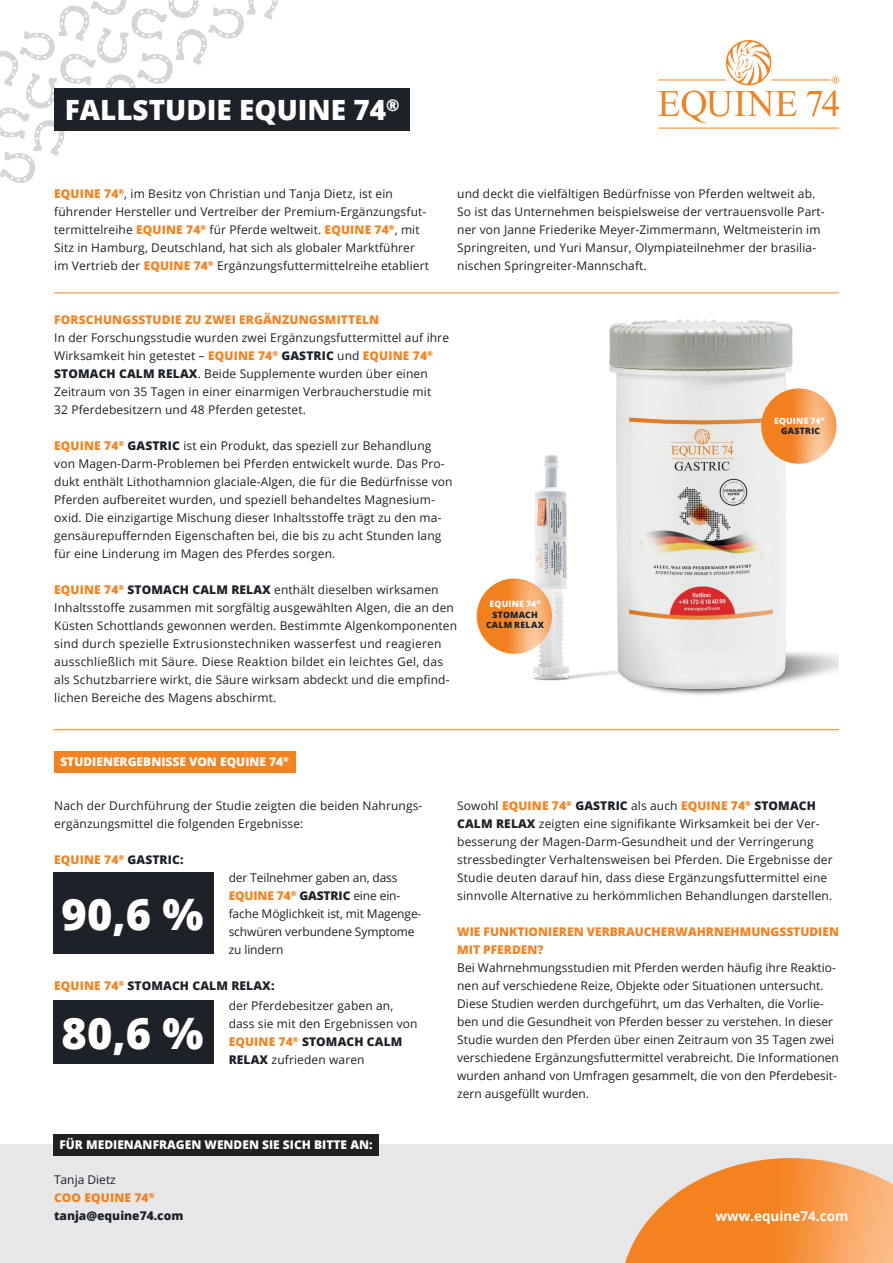
<style>
.page{position:relative;width:893px;height:1263px;background:#fff}
.page>*{position:absolute;margin:0;border:0;box-sizing:border-box;transform-origin:0 0}
.t1{font:800 43.35px "Open Sans";color:#fff}
.t2{font:800 27.9px "Open Sans";color:#fff}
.t3{font:700 13.5px "Open Sans";color:#fff}
.t4{font:12px/18px "Open Sans";letter-spacing:.01em;color:#1c2228}
.t5{font:12px/18px "Open Sans";letter-spacing:-.01em;color:#1c2228}
.t6{font:800 12px/18px "Open Sans";color:#f58220}
.t7{font:800 12px "Open Sans";color:#fff}
.t8{font:800 12px/18px "Open Sans";letter-spacing:.01em;color:#1c2228}
.t9{font:800 8.7px/10.5px "Open Sans";letter-spacing:.025em;color:#1c2228;text-align:center}
.t10{font:800 8.7px/10.5px "Open Sans";letter-spacing:.025em;color:#fff;text-align:center}
.s1{font-weight:800;color:#f58220}
.s2{font-weight:800}
.s3{color:#fff}
.s4{color:#1c2228}
.s5{color:#f58220}
.s6{font-weight:400}
</style>
<div class="page">
<div style="left:0;top:1144px;width:893px;height:119px;background:#e6e7e9"></div>
<hr style="left:658px;top:80px;width:173px;height:1px;background:#f58220">
<hr style="left:658px;top:128px;width:181px;height:1px;background:#f58220">
<svg style="left:832px;top:76px;width:7px;height:8px"></svg>
<svg style="left:658px;top:40px;width:139px;height:83px"></svg>
<svg style="left:806px;top:91px;width:33px;height:25px"></svg>
<img style="left:0;top:0;width:358px;height:183px">
<div style="left:54px;top:88px;width:356px;height:42px;background:#1c2228"></div>
<img style="left:625px;top:1158px;width:268px;height:105px">
<hr style="left:54px;top:292px;width:785px;height:1px;background:#f58220">
<hr style="left:54px;top:729px;width:785px;height:1px;background:#f58220">
<img style="left:481px;top:491px;width:59px;height:189px">
<img style="left:540px;top:292px;width:299px;height:403px">
<img style="left:761px;top:388px;width:75px;height:76px;border-radius:38px">
<img style="left:477px;top:578px;width:75px;height:76px;border-radius:38px">
<div style="left:54px;top:750px;width:241px;height:22px;background:#f58220"></div>
<div style="left:53px;top:872px;width:160px;height:82px;background:#1c2228"></div>
<div style="left:53px;top:1000px;width:160px;height:63px;background:#1c2228"></div>
<div style="left:53px;top:1134px;width:326px;height:22px;background:#231f20"></div>
<h2 class="t2" style="left:65px;top:88px;width:336px">FALLSTUDIE EQUINE 74<sup>®</sup></h2>
<p class="t4" style="left:54px;top:184px;width:376px"><span class="s1">EQUINE 74</span><sup>®</sup>, im Besitz von Christian und Tanja Dietz, ist ein führender Hersteller und Vertreiber der Premium-Ergänzungsfut&shy;termittelreihe <span class="s1">EQUINE 74</span><sup>®</sup> für Pferde weltweit. <span class="s1">EQUINE 74</span><sup>®</sup>, mit Sitz in Hamburg, Deutschland, hat sich als globaler Marktführer im Vertrieb der <span class="s1">EQUINE 74</span><sup>®</sup> Ergänzungsfuttermittelreihe etabliert</p>
<p class="t4" style="left:457px;top:184px;width:369px">und deckt die vielfältigen Bedürfnisse von Pferden weltweit ab.<br>So ist das Unternehmen beispielsweise der vertrauensvolle Part&shy;ner von Janne Friederike Meyer-Zimmermann, Weltmeisterin im Springreiten, und Yuri Mansur, Olympiateilnehmer der brasilia&shy;nischen Springreiter-Mannschaft.</p>
<p class="t6" style="left:54px;top:310px;width:326px">FORSCHUNGSSTUDIE ZU ZWEI ERGÄNZUNGSMITTELN</p>
<p class="t4" style="left:54px;top:328px;width:396px">In der Forschungsstudie wurden zwei Ergänzungsfuttermittel auf ihre Wirksamkeit hin getestet – <span class="s1">EQUINE 74</span><sup>®</sup> <span class="s2">GASTRIC</span> und <span class="s1">EQUINE 74</span><sup>® </sup><span class="s2">STOMACH CALM RELAX</span>. Beide Supplemente wurden über einen Zeitraum von 35 Tagen in einer einarmigen Verbraucherstudie mit<br>32 Pferdebesitzern und 48 Pferden getestet.</p>
<p class="t4" style="left:54px;top:436px;width:400px"><span class="s1">EQUINE 74</span><sup>®</sup> <span class="s2">GASTRIC</span> ist ein Produkt, das speziell zur Behandlung von Magen-Darm-Problemen bei Pferden entwickelt wurde. Das Pro&shy;dukt enthält Lithothamnion glaciale-Algen, die für die Bedürfnisse von Pferden aufbereitet wurden, und speziell behandeltes Magnesium&shy;oxid. Die einzigartige Mischung dieser Inhaltsstoffe trägt zu den ma&shy;gensäurepuffernden Eigenschaften bei, die bis zu acht Stunden lang für eine Linderung im Magen des Pferdes sorgen.</p>
<p class="t4" style="left:54px;top:580px;width:404px"><span class="s1">EQUINE 74</span><sup>®</sup> <span class="s2">STOMACH CALM RELAX</span> enthält dieselben wirksamen Inhaltsstoffe zusammen mit sorgfältig ausgewählten Algen, die an den Küsten Schottlands gewonnen werden. Bestimmte Algenkomponenten sind durch spezielle Extrusionstechniken wasserfest und reagieren ausschließlich mit Säure. Diese Reaktion bildet ein leichtes Gel, das als Schutzbarriere wirkt, die Säure wirksam abdeckt und die empfind&shy;lichen Bereiche des Magens abschirmt.</p>
<p class="t7" style="left:60px;top:753px;width:230px">STUDIENERGEBNISSE VON EQUINE 74<sup>®</sup></p>
<p class="t9" style="left:486px;top:598px;width:60px"><span class="s3">EQUINE 74</span><sup>®<br></sup>STOMACH<br>CALM RELAX</p>
<p class="t10" style="left:774px;top:415px;width:53px">EQUINE 74<sup>®<br></sup><span class="s4">GASTRIC</span></p>
<p class="t4" style="left:54px;top:796px;width:370px">Nach der Durchführung der Studie zeigten die beiden Nahrungs&shy;ergänzungsmittel die folgenden Ergebnisse:</p>
<p class="t6" style="left:54px;top:850px;width:131px">EQUINE 74<sup>®</sup> <span class="s4">GASTRIC:</span></p>
<h1 class="t1" style="left:62px;top:881px;width:143px">90,6 %</h1>
<p class="t5" style="left:229px;top:868px;width:194px">der Teilnehmer gaben an, dass<br><span class="s1">EQUINE 74</span><sup>®</sup> <span class="s2">GASTRIC</span> eine ein&shy;fache Möglichkeit ist, mit Magenge&shy;schwüren verbundene Symptome zu lindern</p>
<p class="t8" style="left:54px;top:976px;width:222px"><span class="s5">EQUINE 74</span><sup>®</sup> STOMACH CALM RELAX:</p>
<h1 class="t1" style="left:62px;top:1000px;width:143px">80,6 %</h1>
<p class="t4" style="left:229px;top:996px;width:190px">der Pferdebesitzer gaben an, dass sie mit den Ergebnissen von<br><span class="s1">EQUINE 74</span><sup>®</sup> <span class="s2">STOMACH CALM<br>RELAX</span> zufrieden waren</p>
<p class="t7" style="left:59px;top:1136px;width:315px">FÜR MEDIENANFRAGEN WENDEN SIE SICH BITTE AN:</p>
<p class="t8" style="left:54px;top:1170px;width:131px"><span class="s6">Tanja Dietz<br></span><span class="s5">COO EQUINE 74</span><sup>® </sup>tanja@equine74.com</p>
<p class="t4" style="left:457px;top:796px;width:377px">Sowohl <span class="s1">EQUINE 74</span><sup>®</sup> <span class="s2">GASTRIC</span> als auch <span class="s1">EQUINE 74</span><sup>®</sup> <span class="s2">STOMACH CALM RELAX</span> zeigten eine signifikante Wirksamkeit bei der Ver&shy;besserung der Magen-Darm-Gesundheit und der Verringerung stressbedingter Verhaltensweisen bei Pferden. Die Ergebnisse der Studie deuten darauf hin, dass diese Ergänzungsfuttermittel eine sinnvolle Alternative zu herkömmlichen Behandlungen darstellen.</p>
<p class="t6" style="left:457px;top:922px;width:383px">WIE FUNKTIONIEREN VERBRAUCHERWAHRNEHMUNGSSTUDIEN<br>MIT PFERDEN?</p>
<p class="t4" style="left:457px;top:958px;width:383px">Bei Wahrnehmungsstudien mit Pferden werden häufig ihre Reaktio&shy;nen auf verschiedene Reize, Objekte oder Situationen untersucht.<br>Diese Studien werden durchgeführt, um das Verhalten, die Vorlie&shy;ben und die Gesundheit von Pferden besser zu verstehen. In dieser Studie wurden den Pferden über einen Zeitraum von 35 Tagen zwei verschiedene Ergänzungsfuttermittel verabreicht. Die Informationen wurden anhand von Umfragen gesammelt, die von den Pferdebesit&shy;zern ausgefüllt wurden.</p>
<p class="t3" style="left:716px;top:1207px;width:134px">www.equine74.com</p>
</div>
